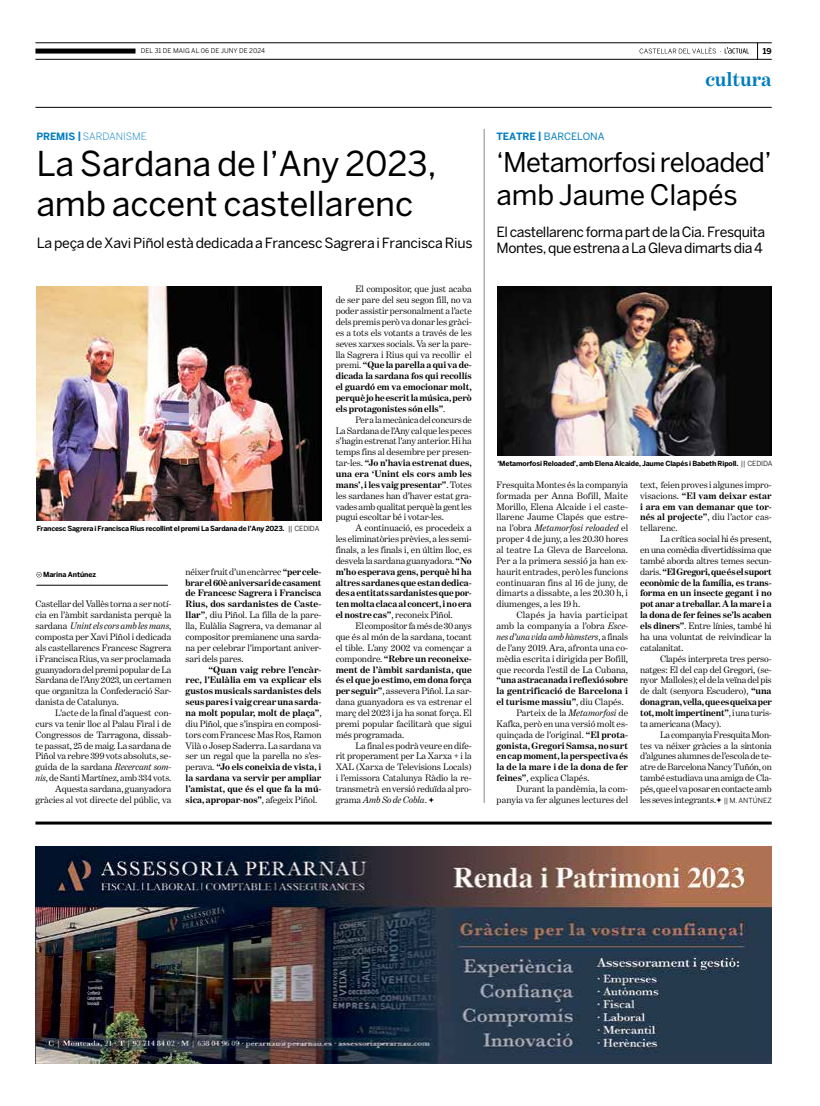
<style>
.page{position:relative;width:820px;height:1106px;background:#fff}
.page>*{position:absolute;margin:0;border:0;box-sizing:border-box;transform-origin:0 0}
.t1{font:34px/40px "Benton Sans";letter-spacing:-.005em;color:#000}
.t2{font:28px "Benton Sans";letter-spacing:-.005em;color:#000}
.t3{font:27px "Benton Sans";letter-spacing:-.025em;color:#000}
.t4{font:700 20px "Benton Modern One";letter-spacing:-.005em;color:#007dc1}
.t5{font:14px/16px "Benton Sans";letter-spacing:-.03em;color:#000}
.t6{font:300 10px "Benton Sans";letter-spacing:-.005em;color:#007dc1}
.t7{font:10px "Benton Sans";letter-spacing:-.005em;color:#007dc1}
.t8{font:9.5px/10.9px "Benton Modern One";letter-spacing:-.005em;color:#000;text-align:justify}
.t9{font:700 9.5px/10.9px "Benton Modern One";letter-spacing:-.005em;color:#000;text-align:justify}
.t10{font:700 8px "Benton Sans";color:#000}
.t11{font:700 7px "Benton Sans";letter-spacing:-.02em;color:#000}
.t12{font:6.5px "Benton Sans";letter-spacing:.005em;color:#000}
.s1{font-weight:700}
.s2{font-weight:400}
.s3{font-style:italic}
.s4{font-family:"Benton Sans";font-size:7px}
</style>
<div class="page">
<svg style="left:757px;top:44px;width:1px;height:15px"></svg>
<svg style="left:639px;top:47px;width:109px;height:7px"></svg>
<hr style="left:35px;top:107px;width:736px;height:1px;background:#000">
<hr style="left:35px;top:43px;width:736px;height:1px;background:#000">
<hr style="left:35px;top:59px;width:736px;height:1px;background:#000">
<div style="left:35px;top:49px;width:100px;height:5px;background:#000"></div>
<hr style="left:35px;top:821px;width:736px;height:3px;background:#000">
<img style="left:36px;top:286px;width:285px;height:234px">
<svg style="left:428px;top:797px;width:6px;height:5px"></svg>
<svg style="left:36px;top:572px;width:6px;height:5px"></svg>
<hr style="left:36px;top:585px;width:132px;height:1px;background:#000">
<svg style="left:716px;top:797px;width:5px;height:5px"></svg>
<img style="left:497px;top:286px;width:274px;height:169px">
<hr style="left:484px;top:129px;width:1px;height:673px;background:#8c8886">
<img style="left:35px;top:846px;width:736px;height:217px">
<p class="t12" style="left:141px;top:47px;width:126px">DEL 31 DE MAIG AL 06 DE JUNY DE 2024</p>
<p class="t10" style="left:762px;top:46px;width:10px">19</p>
<h3 class="t4" style="left:705px;top:68px;width:68px">cultura</h3>
<p class="t6" style="left:36px;top:131px;width:112px"><span class="s1">PREMIS |</span> SARDANISME</p>
<h1 class="t1" style="left:36px;top:143px;width:401px">La Sardana de l’Any 2023, amb accent castellarenc</h1>
<h3 class="t5" style="left:37px;top:235px;width:437px">La peça de Xavi Piñol està dedicada a Francesc Sagrera i Francisca Rius</h3>
<p class="t11" style="left:37px;top:524px;width:284px">Francesc Sagrera i Francisca Rius recollint el premi La Sardana de l’Any 2023. <span class="s2">|| CEDIDA</span></p>
<p class="t11" style="left:43px;top:570px;width:55px">Marina Antúnez</p>
<p class="t8" style="left:35px;top:598px;width:137px">Castellar del Vallès torna a ser notí&shy;cia en l’àmbit sardanista perquè la sardana <span class="s3">Unint els cors amb les mans</span>, composta per Xavi Piñol i dedicada als castellarencs Francesc Sagrera i Francisca Rius, va ser proclamada guanyadora del premi popular de La Sardana de l’Any 2023, un certamen que organitza la Confederació Sar&shy;danista de Catalunya.</p>
<p class="t8" style="left:35px;top:707px;width:137px;text-align:right">L’acte de la final d’aquest con-<br>curs va tenir lloc al Palau Firal i de Congressos de Tarragona, dissab&shy;te passat, 25 de maig. La sardana de Piñol va rebre 399 vots absoluts, se&shy;guida de la sardana <span class="s3">Recercant som&shy;nis</span>, de Santi Martínez, amb 334 vots.<br>Aquesta sardana, guanyadora gràcies al vot directe del públic, va</p>
<p class="t8" style="left:185px;top:566px;width:137px">néixer fruit d’un encàrrec <span class="s1">“per cele&shy;brar el 60è aniversari de casament de Francesc Sagrera i Francisca Rius, dos sardanistes de Caste&shy;llar”</span>, diu Piñol. La filla de la pare&shy;lla, Eulàlia Sagrera, va demanar al compositor premianenc una sarda&shy;na per celebrar l’important aniver&shy;sari dels pares.</p>
<p class="t9" style="left:185px;top:663px;width:137px;text-indent:23px">“Quan vaig rebre l’encàr&shy;rec, l’Eulàlia em va explicar els gustos musicals sardanistes dels seus pares i vaig crear una sarda&shy;na molt popular, molt de plaça”<span class="s2">, diu Piñol, que s’inspira en composi&shy;tors com Francesc Mas Ros, Ramon Vilà o Josep Saderra. La sardana va ser un regal que la parella no s’es&shy;perava.</span> “Jo els coneixia de vista, i la sardana va servir per ampliar l’amistat, que és el que fa la mú&shy;sica, apropar-nos”<span class="s2">, afegeix Piñol.</span></p>
<p class="t8" style="left:335px;top:284px;width:138px;text-indent:20px">El compositor, que just acaba de ser pare del seu segon fill, no va poder assistir personalment a l’acte dels premis però va donar les gràci&shy;es a tots els votants a través de les seves xarxes socials. Va ser la pare&shy;lla Sagrera i Rius qui va recollir el premi. <span class="s1">“Que la parella a qui va de&shy;dicada la sardana fos qui recollís el guardó em va emocionar molt, perquè jo he escrit la música, però els protagonistes són ells”</span>.</p>
<p class="t8" style="left:335px;top:414px;width:138px;text-indent:20px">Per a la mecànica del concurs de La Sardana de l’Any cal que les peces s’hagin estrenat l’any anterior. Hi ha temps fins al desembre per presen&shy;tar-les. <span class="s1">“Jo n’havia estrenat dues, una era ‘Unint els cors amb les mans’, i les vaig presentar”</span>. Totes les sardanes han d’haver estat gra&shy;vades amb qualitat perquè la gent les pugui escoltar bé i votar-les.</p>
<p class="t8" style="left:335px;top:522px;width:138px;text-indent:20px">A continuació, es procedeix a les eliminatòries prèvies, a les semi&shy;finals, a les finals i, en últim lloc, es desvela la sardana guanyadora. <span class="s1">“No m’ho esperava gens, perquè hi ha altres sardanes que estan dedica&shy;des a entitats sardanistes que por&shy;ten molta claca al concert, i no era el nostre cas”</span>, reconeix Piñol.</p>
<p class="t8" style="left:335px;top:620px;width:138px;text-indent:20px">El compositor fa més de 30 anys que és al món de la sardana, tocant el tible. L’any 2002 va començar a compondre. <span class="s1">“Rebre un reconeixe&shy;ment de l’àmbit sardanista, que és el que jo estimo, em dona força per seguir”</span>, assevera Piñol. La sar&shy;dana guanyadora es va estrenar el març del 2023 i ja ha sonat força. El premi popular facilitarà que sigui més programada.</p>
<p class="t8" style="left:335px;top:739px;width:137px;text-indent:20px">La final es podrà veure en dife&shy;rit properament per La Xarxa + i la XAL (Xarxa de Televisions Locals) i l’emissora Catalunya Ràdio la re&shy;transmetrà en versió reduïda al pro&shy;grama <span class="s3">Amb So de Cobla</span>.</p>
<p class="t7" style="left:496px;top:131px;width:109px"><span class="s1">TEATRE |</span> BARCELONA</p>
<h3 class="t3" style="left:496px;top:146px;width:276px">‘Metamorfosi reloaded’</h3>
<h2 class="t2" style="left:496px;top:178px;width:243px">amb Jaume Clapés</h2>
<h3 class="t5" style="left:496px;top:224px;width:270px">El castellarenc forma part de la Cia. Fresquita<br>Montes, que estrena a La Gleva dimarts dia 4</h3>
<p class="t11" style="left:497px;top:459px;width:276px">‘Metamorfosi Reloaded’, amb Elena Alcaide, Jaume Clapés i Babeth Ripoll. <span class="s2">|| CEDIDA</span></p>
<p class="t8" style="left:496px;top:479px;width:133px">Fresquita Montes és la companyia formada per Anna Bofill, Maite Morillo, Elena Alcaide i el caste&shy;llarenc Jaume Clapés que estre&shy;na l’obra <span class="s3">Metamorfosi reloaded</span> el proper 4 de juny, a les 20.30 hores al teatre La Gleva de Barcelona.<br>Per a la primera sessió ja han ex&shy;haurit entrades, però les funcions continuaran fins al 16 de juny, de dimarts a dissabte, a les 20.30 h, i diumenges, a les 19 h.</p>
<p class="t8" style="left:496px;top:609px;width:133px;text-indent:20px">Clapés ja havia participat amb la companyia a l’obra <span class="s3">Esce&shy;nes d’una vida amb hàmsters</span>, a finals de l’any 2019. Ara, afronta una co&shy;mèdia escrita i dirigida per Bofill, que recorda l’estil de La Cubana,</p>
<p class="t9" style="left:496px;top:674px;width:133px">“una astracanada i reflexió sobre</p>
<p class="t9" style="left:496px;top:685px;width:133px">la gentrificació de Barcelona i</p>
<p class="t9" style="left:496px;top:696px;width:129px">el turisme massiu”<span class="s2">, diu Clapés.</span></p>
<p class="t8" style="left:516px;top:707px;width:113px">Parteix de la <span class="s3">Metamorfosi</span> de</p>
<p class="t8" style="left:496px;top:718px;width:133px">Kafka, però en una versió molt es-</p>
<p class="t8" style="left:496px;top:729px;width:133px">quinçada de l’original. <span class="s1">“El prota-</span></p>
<p class="t9" style="left:496px;top:739px;width:133px">gonista, Gregori Samsa, no surt</p>
<p class="t9" style="left:496px;top:750px;width:133px">en cap moment, la perspectiva és</p>
<p class="t9" style="left:496px;top:761px;width:133px">la de la mare i de la dona de fer</p>
<p class="t8" style="left:496px;top:772px;width:95px"><span class="s1">feines”</span>, explica Clapés.</p>
<p class="t8" style="left:516px;top:783px;width:113px">Durant la pandèmia, la com-</p>
<p class="t8" style="left:496px;top:794px;width:133px">panyia va fer algunes lectures del</p>
<p class="t8" style="left:640px;top:479px;width:133px">text, feien proves i algunes impro&shy;visacions. <span class="s1">“El vam deixar estar i ara em van demanar que tor&shy;nés al projecte”</span>, diu l’actor cas&shy;tellarenc.</p>
<p class="t8" style="left:640px;top:533px;width:133px;text-indent:20px">La crítica social hi és present, en una comèdia divertidíssima que també aborda altres temes secun&shy;daris. <span class="s1">“El Gregori, que és el suport econòmic de la família, es trans&shy;forma en un insecte gegant i no pot anar a treballar. A la mare i a la dona de fer feines se’ls acaben els diners”</span>. Entre línies, també hi ha una voluntat de reivindicar la catalanitat.</p>
<p class="t8" style="left:640px;top:653px;width:133px;text-indent:20px">Clapés interpreta tres perso&shy;natges: El del cap del Gregori, (se&shy;nyor Malloles); el de la veïna del pis de dalt (senyora Escudero), <span class="s1">“una dona gran, vella, que es queixa per tot, molt impertinent”</span>, i una turis&shy;ta americana (Macy).</p>
<p class="t8" style="left:640px;top:729px;width:133px;text-indent:20px">La companyia Fresquita Mon&shy;tes va néixer gràcies a la sintonia d’algunes alumnes de l’escola de te&shy;atre de Barcelona Nancy Tuñón, on també estudiava una amiga de Cla&shy;pés, que el va posar en contacte amb les seves integrants. <span class="s4">|| M. ANTÚNEZ</span></p>
</div>
